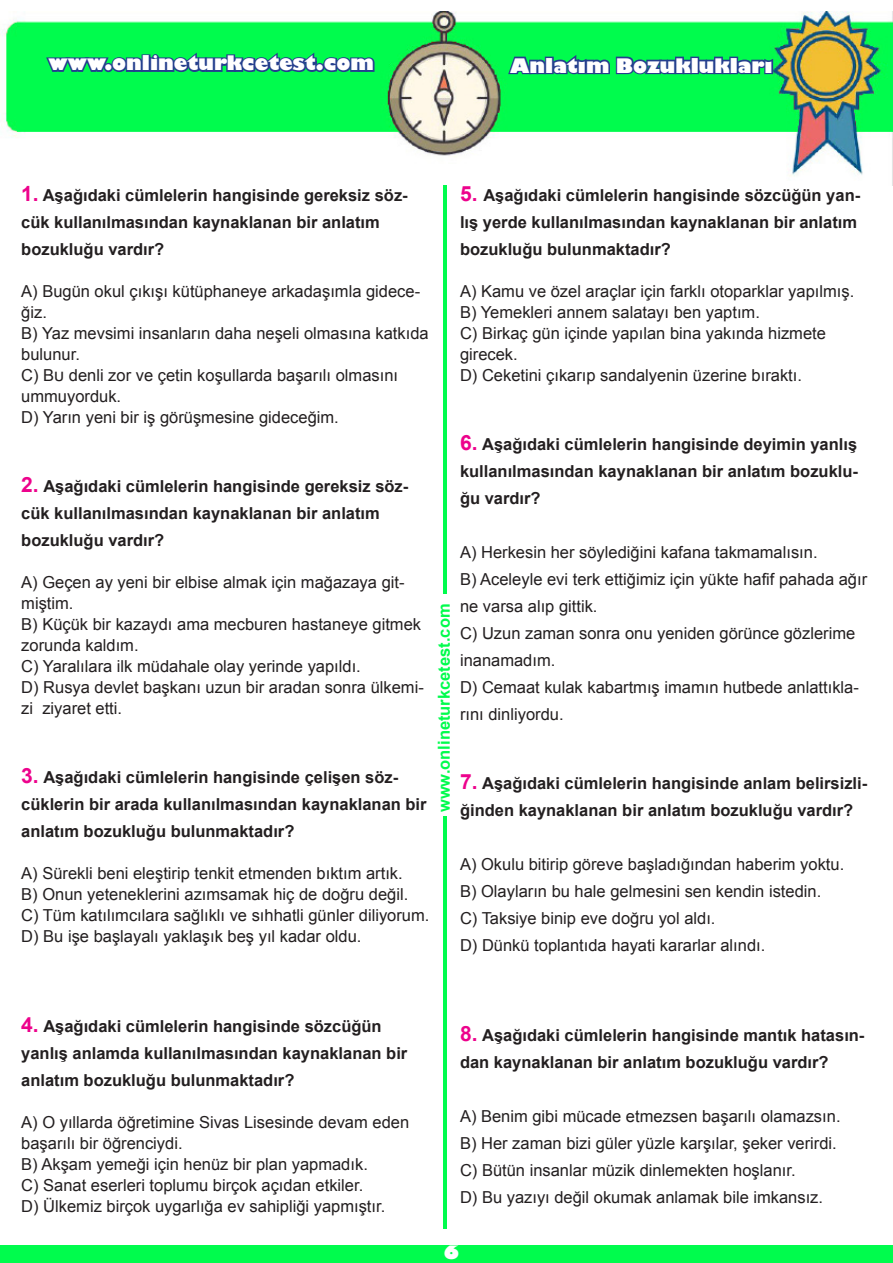
<style>
.page{position:relative;width:893px;height:1263px;background:#fff}
.page>*{position:absolute;margin:0;border:0;box-sizing:border-box;transform-origin:0 0}
.t1{font:800 19.5px "Gill Sans";color:#fff}
.t2{font:800 18px "Gill Sans";color:#fff}
.t3{font:16.5px/21px "Arial";color:#231f20}
.t4{font:700 16.5px/27px "Arial";color:#231f20}
.t5{font:700 16.5px "Arial";color:#00fc4d}
.s1{font-size:21px;color:#ed028c}
</style>
<div class="page">
<img style="left:0;top:11px;width:893px;height:175px">
<div style="left:0;top:1245px;width:893px;height:18px;background:#00fc4d"></div>
<svg style="left:44px;top:49px;width:332px;height:27px;background:#0eaf67"></svg>
<svg style="left:506px;top:52px;width:269px;height:26px;background:#10a969"></svg>
<hr style="left:443px;top:186px;width:3px;height:1043px;background:#00fc4d">
<div style="left:432px;top:594px;width:25px;height:221px;background:#fff"></div>
<p class="t1" style="left:48px;top:51px;width:327px">www.onlineturkcetest.com</p>
<p class="t1" style="left:510px;top:53px;width:264px">Anlatım Bozuklukları</p>
<p class="t4" style="left:21px;top:182px;width:388px"><span class="s1">1.</span> Aşağıdaki cümlelerin hangisinde gereksiz söz&shy;cük kullanılmasından kaynaklanan bir anlatım bozukluğu vardır?</p>
<p class="t3" style="left:21px;top:281px;width:400px">A) Bugün okul çıkışı kütüphaneye arkadaşımla gidece&shy;ğiz.</p>
<p class="t3" style="left:21px;top:323px;width:409px">B) Yaz mevsimi insanların daha neşeli olmasına katkıda bulunur.</p>
<p class="t3" style="left:21px;top:365px;width:378px">C) Bu denli zor ve çetin koşullarda başarılı olmasını ummuyorduk.</p>
<p class="t3" style="left:21px;top:407px;width:319px">D) Yarın yeni bir iş görüşmesine gideceğim.</p>
<p class="t4" style="left:21px;top:473px;width:389px"><span class="s1">2.</span> Aşağıdaki cümlelerin hangisinde gereksiz söz&shy;cük kullanılmasından kaynaklanan bir anlatım bozukluğu vardır?</p>
<p class="t3" style="left:21px;top:572px;width:385px">A) Geçen ay yeni bir elbise almak için mağazaya git&shy;miştim.</p>
<p class="t3" style="left:21px;top:614px;width:401px">B) Küçük bir kazaydı ama mecburen hastaneye gitmek zorunda kaldım.</p>
<p class="t3" style="left:21px;top:656px;width:341px">C) Yaralılara ilk müdahale olay yerinde yapıldı.</p>
<p class="t3" style="left:21px;top:677px;width:404px">D) Rusya devlet başkanı uzun bir aradan sonra ülkemi&shy;zi ziyaret etti.</p>
<p class="t4" style="left:21px;top:764px;width:407px"><span class="s1">3.</span> Aşağıdaki cümlelerin hangisinde çelişen söz&shy;cüklerin bir arada kullanılmasından kaynaklanan bir anlatım bozukluğu bulunmaktadır?</p>
<p class="t3" style="left:21px;top:863px;width:383px">A) Sürekli beni eleştirip tenkit etmenden bıktım artık.</p>
<p class="t3" style="left:21px;top:884px;width:388px">B) Onun yeteneklerini azımsamak hiç de doğru değil.</p>
<p class="t3" style="left:21px;top:905px;width:410px">C) Tüm katılımcılara sağlıklı ve sıhhatli günler diliyorum.</p>
<p class="t3" style="left:21px;top:926px;width:342px">D) Bu işe başlayalı yaklaşık beş yıl kadar oldu.</p>
<p class="t5" style="left:432px;top:812px;width:210px;rotate:-90deg">www.onlineturkcetest.com</p>
<p class="t4" style="left:460px;top:182px;width:402px"><span class="s1">5.</span> Aşağıdaki cümlelerin hangisinde sözcüğün yan&shy;lış yerde kullanılmasından kaynaklanan bir anlatım bozukluğu bulunmaktadır?</p>
<p class="t3" style="left:460px;top:281px;width:396px">A) Kamu ve özel araçlar için farklı otoparklar yapılmış.</p>
<p class="t3" style="left:460px;top:302px;width:301px">B) Yemekleri annem salatayı ben yaptım.</p>
<p class="t3" style="left:460px;top:323px;width:367px">C) Birkaç gün içinde yapılan bina yakında hizmete girecek.</p>
<p class="t3" style="left:460px;top:365px;width:344px">D) Ceketini çıkarıp sandalyenin üzerine bıraktı.</p>
<p class="t4" style="left:460px;top:431px;width:399px;text-align:justify"><span class="s1">6.</span> Aşağıdaki cümlelerin hangisinde deyimin yanlış kullanılmasından kaynaklanan bir anlatım bozuklu&shy;ğu vardır?</p>
<p class="t3" style="left:460px;top:542px;width:359px">A) Herkesin her söylediğini kafana takmamalısın.</p>
<p class="t3" style="left:460px;top:566px;width:409px;line-height:27px">B) Aceleyle evi terk ettiğimiz için yükte hafif pahada ağır ne varsa alıp gittik.</p>
<p class="t3" style="left:460px;top:620px;width:397px;line-height:27px">C) Uzun zaman sonra onu yeniden görünce gözlerime inanamadım.</p>
<p class="t3" style="left:460px;top:674px;width:400px;line-height:27px">D) Cemaat kulak kabartmış imamın hutbede anlattıkla&shy;rını dinliyordu.</p>
<p class="t4" style="left:460px;top:770px;width:409px"><span class="s1">7.</span> Aşağıdaki cümlelerin hangisinde anlam belirsizli&shy;ğinden kaynaklanan bir anlatım bozukluğu vardır?</p>
<p class="t3" style="left:460px;top:854px;width:386px">A) Okulu bitirip göreve başladığından haberim yoktu.</p>
<p class="t3" style="left:460px;top:881px;width:363px">B) Olayların bu hale gelmesini sen kendin istedin.</p>
<p class="t3" style="left:460px;top:908px;width:257px">C) Taksiye binip eve doğru yol aldı.</p>
<p class="t3" style="left:460px;top:935px;width:307px">D) Dünkü toplantıda hayati kararlar alındı.</p>
<p class="t4" style="left:21px;top:1013px;width:388px"><span class="s1">4.</span> Aşağıdaki cümlelerin hangisinde sözcüğün yanlış anlamda kullanılmasından kaynaklanan bir anlatım bozukluğu bulunmaktadır?</p>
<p class="t3" style="left:21px;top:1112px;width:389px">A) O yıllarda öğretimine Sivas Lisesinde devam eden başarılı bir öğrenciydi.</p>
<p class="t3" style="left:21px;top:1154px;width:348px">B) Akşam yemeği için henüz bir plan yapmadık.</p>
<p class="t3" style="left:21px;top:1175px;width:344px">C) Sanat eserleri toplumu birçok açıdan etkiler.</p>
<p class="t3" style="left:21px;top:1196px;width:366px">D) Ülkemiz birçok uygarlığa ev sahipliği yapmıştır.</p>
<p class="t4" style="left:460px;top:1022px;width:406px"><span class="s1">8.</span> Aşağıdaki cümlelerin hangisinde mantık hatasın&shy;dan kaynaklanan bir anlatım bozukluğu vardır?</p>
<p class="t3" style="left:460px;top:1106px;width:382px">A) Benim gibi mücade etmezsen başarılı olamazsın.</p>
<p class="t3" style="left:460px;top:1133px;width:378px">B) Her zaman bizi güler yüzle karşılar, şeker verirdi.</p>
<p class="t3" style="left:460px;top:1160px;width:337px">C) Bütün insanlar müzik dinlemekten hoşlanır.</p>
<p class="t3" style="left:460px;top:1187px;width:365px">D) Bu yazıyı değil okumak anlamak bile imkansız.</p>
<p class="t2" style="left:444px;top:1241px;width:17px">6</p>
</div>
